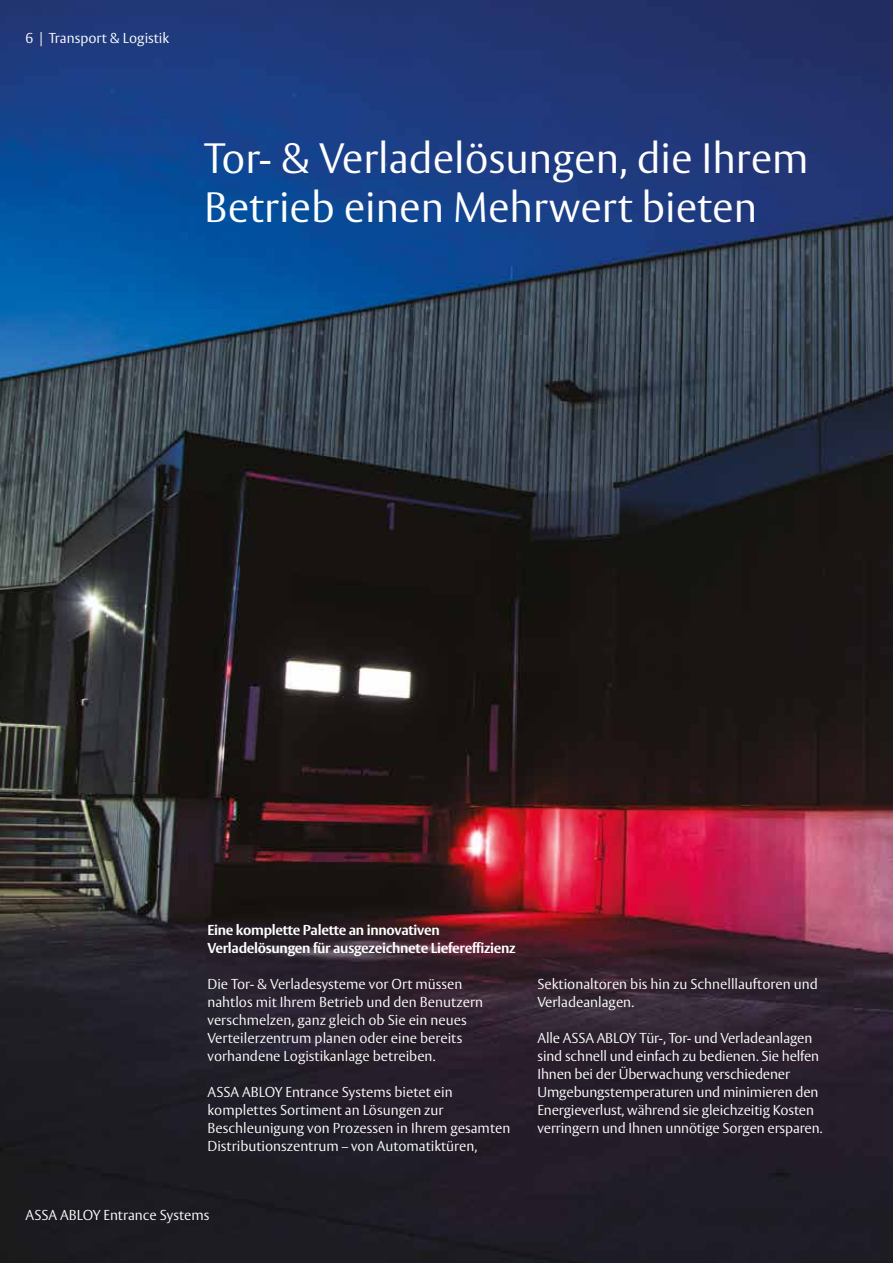
<style>
.page{position:relative;width:893px;height:1263px;background:#fff}
.page>*{position:absolute;margin:0;border:0;box-sizing:border-box;transform-origin:0 0}
.t1{font:300 42px/49.5px "ASSA Vesta";color:#fff}
.t2{font:300 14.25px/18px "ASSA Vesta";color:#fff}
.t3{font:700 14.25px/18px "ASSA Vesta";letter-spacing:-.02em;color:#fff}
</style>
<div class="page">
<img style="left:0;top:0;width:893px;height:1263px">
<p class="t2" style="left:26px;top:29px;width:145px">6 | Transport &amp; Logistik</p>
<h1 class="t1" style="left:204px;top:135px;width:606px">Tor- &amp; Verladelösungen, die Ihrem<br>Betrieb einen Mehrwert bieten</h1>
<p class="t3" style="left:207px;top:922px;width:310px">Eine komplette Palette an innovativen<br>Verladelösungen für ausgezeichnete Liefereffizienz</p>
<p class="t2" style="left:207px;top:976px;width:277px">Die Tor- &amp; Verladesysteme vor Ort müssen nahtlos mit Ihrem Betrieb und den Benutzern verschmelzen, ganz gleich ob Sie ein neues Verteilerzentrum planen oder eine bereits vorhandene Logistikanlage betreiben.</p>
<p class="t2" style="left:207px;top:1084px;width:304px">ASSA ABLOY Entrance Systems bietet ein komplettes Sortiment an Lösungen zur Beschleunigung von Prozessen in Ihrem gesamten Distributionszentrum – von Automatiktüren,</p>
<p class="t2" style="left:537px;top:976px;width:282px">Sektionaltoren bis hin zu Schnelllauftoren und<br>Verladeanlagen.</p>
<p class="t2" style="left:537px;top:1030px;width:287px">Alle ASSA ABLOY Tür-, Tor- und Verladeanlagen sind schnell und einfach zu bedienen. Sie helfen Ihnen bei der Überwachung verschiedener Umgebungstemperaturen und minimieren den Energieverlust, während sie gleichzeitig Kosten verringern und Ihnen unnötige Sorgen ersparen.</p>
<p class="t2" style="left:26px;top:1207px;width:185px">ASSA ABLOY Entrance Systems</p>
</div>
